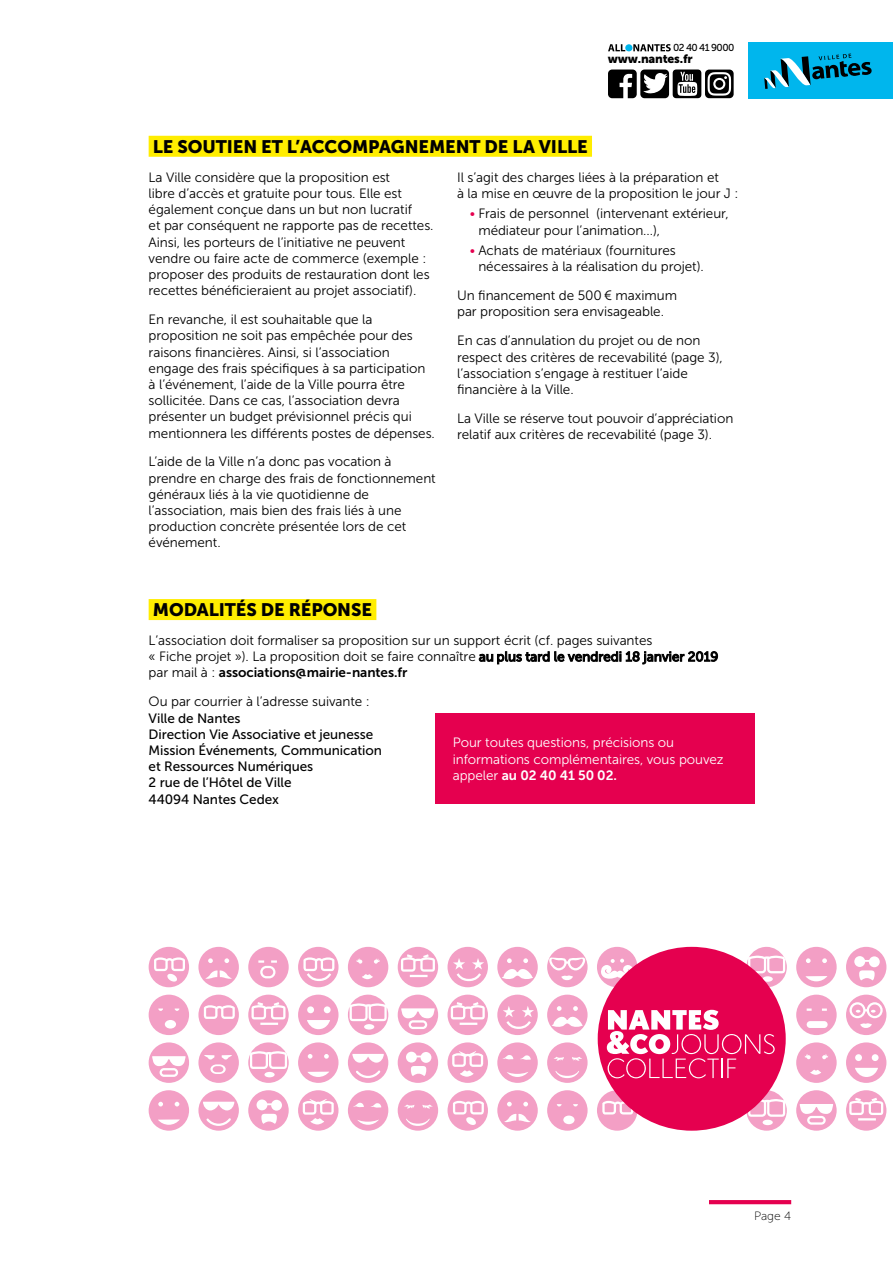
<style>
.page{position:relative;width:893px;height:1263px;background:#fff}
.page>*{position:absolute;margin:0;border:0;box-sizing:border-box;transform-origin:0 0}
.t1{font:18px "Museo Sans 900";letter-spacing:-.005em;color:#000}
.t2{font:13.5px/16.2px "Museo Sans 300";letter-spacing:-.005em;color:#000}
.t3{font:13.5px/16.2px "Museo Sans 500";letter-spacing:-.005em;color:#000}
.t4{font:13.5px/16.2px "Museo Sans 300";letter-spacing:-.005em;color:#fff}
.t5{font:13.5px "Museo Sans 700";letter-spacing:-.005em;color:#000}
.t6{font:13.5px "Museo Sans 700";letter-spacing:-.005em;color:#fff}
.t7{font:12.15px "Museo Sans 900";letter-spacing:-.015em;color:#000}
.t8{font:12px "Museo Sans 100";color:#000}
.t9{font:10.05px "Museo Sans 500";letter-spacing:-.06em;color:#000}
.s1{color:#e5004f}
.s2{font-family:"Museo Sans 500"}
.s3{font-family:"Museo Sans 300"}
</style>
<div class="page">
<div style="left:149px;top:136px;width:443px;height:21px;background:#ffed00"></div>
<div style="left:149px;top:599px;width:227px;height:21px;background:#ffed00"></div>
<div style="left:436px;top:713px;width:319px;height:91px;background:#e5004f"></div>
<svg style="left:198px;top:995px;width:41px;height:40px"></svg>
<svg style="left:248px;top:995px;width:41px;height:40px"></svg>
<svg style="left:149px;top:995px;width:40px;height:40px"></svg>
<svg style="left:547px;top:995px;width:41px;height:40px"></svg>
<svg style="left:796px;top:995px;width:41px;height:40px"></svg>
<svg style="left:348px;top:995px;width:40px;height:40px"></svg>
<svg style="left:398px;top:995px;width:40px;height:40px"></svg>
<svg style="left:497px;top:995px;width:41px;height:40px"></svg>
<svg style="left:447px;top:995px;width:41px;height:40px"></svg>
<svg style="left:298px;top:995px;width:40px;height:40px"></svg>
<svg style="left:846px;top:995px;width:40px;height:40px"></svg>
<svg style="left:148px;top:1090px;width:41px;height:41px"></svg>
<svg style="left:597px;top:1090px;width:40px;height:41px"></svg>
<svg style="left:547px;top:1090px;width:41px;height:41px"></svg>
<svg style="left:497px;top:1090px;width:41px;height:41px"></svg>
<svg style="left:198px;top:1090px;width:41px;height:41px"></svg>
<svg style="left:447px;top:1090px;width:41px;height:41px"></svg>
<svg style="left:746px;top:1090px;width:41px;height:41px"></svg>
<svg style="left:796px;top:1090px;width:41px;height:41px"></svg>
<svg style="left:846px;top:1090px;width:40px;height:41px"></svg>
<svg style="left:348px;top:1090px;width:41px;height:41px"></svg>
<svg style="left:248px;top:1090px;width:41px;height:41px"></svg>
<svg style="left:398px;top:1090px;width:40px;height:41px"></svg>
<svg style="left:298px;top:1090px;width:40px;height:41px"></svg>
<svg style="left:298px;top:1042px;width:41px;height:41px"></svg>
<svg style="left:248px;top:1042px;width:41px;height:41px"></svg>
<svg style="left:149px;top:1042px;width:40px;height:41px"></svg>
<svg style="left:348px;top:1042px;width:40px;height:41px"></svg>
<svg style="left:846px;top:1042px;width:40px;height:41px"></svg>
<svg style="left:796px;top:1042px;width:41px;height:41px"></svg>
<svg style="left:497px;top:1042px;width:41px;height:41px"></svg>
<svg style="left:398px;top:1042px;width:40px;height:41px"></svg>
<svg style="left:547px;top:1042px;width:41px;height:41px"></svg>
<svg style="left:447px;top:1042px;width:41px;height:41px"></svg>
<svg style="left:198px;top:1042px;width:41px;height:41px"></svg>
<svg style="left:796px;top:947px;width:41px;height:40px"></svg>
<svg style="left:746px;top:947px;width:41px;height:40px"></svg>
<svg style="left:198px;top:947px;width:41px;height:40px"></svg>
<svg style="left:497px;top:947px;width:41px;height:40px"></svg>
<svg style="left:597px;top:947px;width:40px;height:40px"></svg>
<svg style="left:149px;top:947px;width:40px;height:40px"></svg>
<svg style="left:298px;top:947px;width:40px;height:40px"></svg>
<svg style="left:447px;top:947px;width:41px;height:40px"></svg>
<svg style="left:398px;top:947px;width:40px;height:40px"></svg>
<svg style="left:248px;top:947px;width:41px;height:40px"></svg>
<svg style="left:348px;top:947px;width:40px;height:40px"></svg>
<svg style="left:846px;top:947px;width:40px;height:40px"></svg>
<svg style="left:547px;top:947px;width:41px;height:40px"></svg>
<div style="left:598px;top:947px;width:188px;height:184px;background:#e5004f;border-radius:50%"></div>
<svg style="left:607px;top:1010px;width:168px;height:68px"></svg>
<svg style="left:709px;top:1200px;width:82px;height:4px"></svg>
<div style="left:748px;top:42px;width:145px;height:56px;background:#00b6ed"></div>
<svg style="left:764px;top:54px;width:108px;height:35px"></svg>
<svg style="left:608px;top:44px;width:63px;height:7px"></svg>
<svg style="left:608px;top:69px;width:126px;height:29px"></svg>
<p class="t9" style="left:673px;top:42px;width:63px">02 40 41 9000</p>
<p class="t7" style="left:608px;top:52px;width:87px">www.nantes.fr</p>
<h1 class="t1" style="left:153px;top:136px;width:436px">LE SOUTIEN ET L’ACCOMPAGNEMENT DE LA VILLE</h1>
<p class="t2" style="left:149px;top:169px;width:286px">La Ville considère que la proposition est<br>libre d’accès et gratuite pour tous. Elle est également conçue dans un but non lucratif<br>et par conséquent ne rapporte pas de recettes.<br>Ainsi, les porteurs de l’initiative ne peuvent vendre ou faire acte de commerce (exemple : proposer des produits de restauration dont les recettes bénéficieraient au projet associatif).</p>
<p class="t2" style="left:149px;top:311px;width:288px">En revanche, il est souhaitable que la proposition ne soit pas empêchée pour des raisons financières. Ainsi, si l’association engage des frais spécifiques à sa participation à l’événement, l’aide de la Ville pourra être sollicitée. Dans ce cas, l’association devra présenter un budget prévisionnel précis qui mentionnera les différents postes de dépenses.</p>
<p class="t2" style="left:149px;top:454px;width:289px">L’aide de la Ville n’a donc pas vocation à prendre en charge des frais de fonctionnement généraux liés à la vie quotidienne de l’association, mais bien des frais liés à une production concrète présentée lors de cet événement.</p>
<p class="t2" style="left:457px;top:169px;width:283px">Il s’agit des charges liées à la préparation et<br>à la mise en œuvre de la proposition le jour J :</p>
<p class="t2" style="left:478px;top:206px;width:252px;text-indent:-9px"><span class="s1">•</span> Frais de personnel (intervenant extérieur, médiateur pour l’animation...),</p>
<p class="t2" style="left:478px;top:242px;width:227px;text-indent:-9px"><span class="s1">•</span> Achats de matériaux (fournitures nécessaires à la réalisation du projet).</p>
<p class="t2" style="left:457px;top:288px;width:221px">Un financement de 500 € maximum par proposition sera envisageable.</p>
<p class="t2" style="left:457px;top:333px;width:267px">En cas d’annulation du projet ou de non respect des critères de recevabilité (page 3), l’association s’engage à restituer l’aide financière à la Ville.</p>
<p class="t2" style="left:457px;top:410px;width:278px">La Ville se réserve tout pouvoir d’appréciation relatif aux critères de recevabilité (page 3).</p>
<h1 class="t1" style="left:153px;top:599px;width:221px">MODALITÉS DE RÉPONSE</h1>
<p class="t2" style="left:149px;top:632px;width:571px">L’association doit formaliser sa proposition sur un support écrit (cf. pages suivantes<br>« Fiche projet »). La proposition doit se faire connaître <span class="s2">au plus tard le vendredi 18 janvier 2019</span></p>
<p class="t5" style="left:149px;top:665px;width:260px"><span class="s3">par mail à :</span> associations@mairie-nantes.fr</p>
<p class="t2" style="left:149px;top:694px;width:223px">Ou par courrier à l’adresse suivante :</p>
<p class="t3" style="left:149px;top:710px;width:235px">Ville de Nantes<br>Direction Vie Associative et jeunesse<br>Mission Événements, Communication et Ressources Numériques<br>2 rue de l’Hôtel de Ville<br>44094 Nantes Cedex</p>
<p class="t4" style="left:453px;top:735px;width:273px">Pour toutes questions, précisions ou informations complémentaires, vous pouvez</p>
<p class="t6" style="left:453px;top:768px;width:166px"><span class="s3">appeler</span> au 02 40 41 50 02.</p>
<p class="t8" style="left:754px;top:1210px;width:39px">Page 4</p>
</div>
